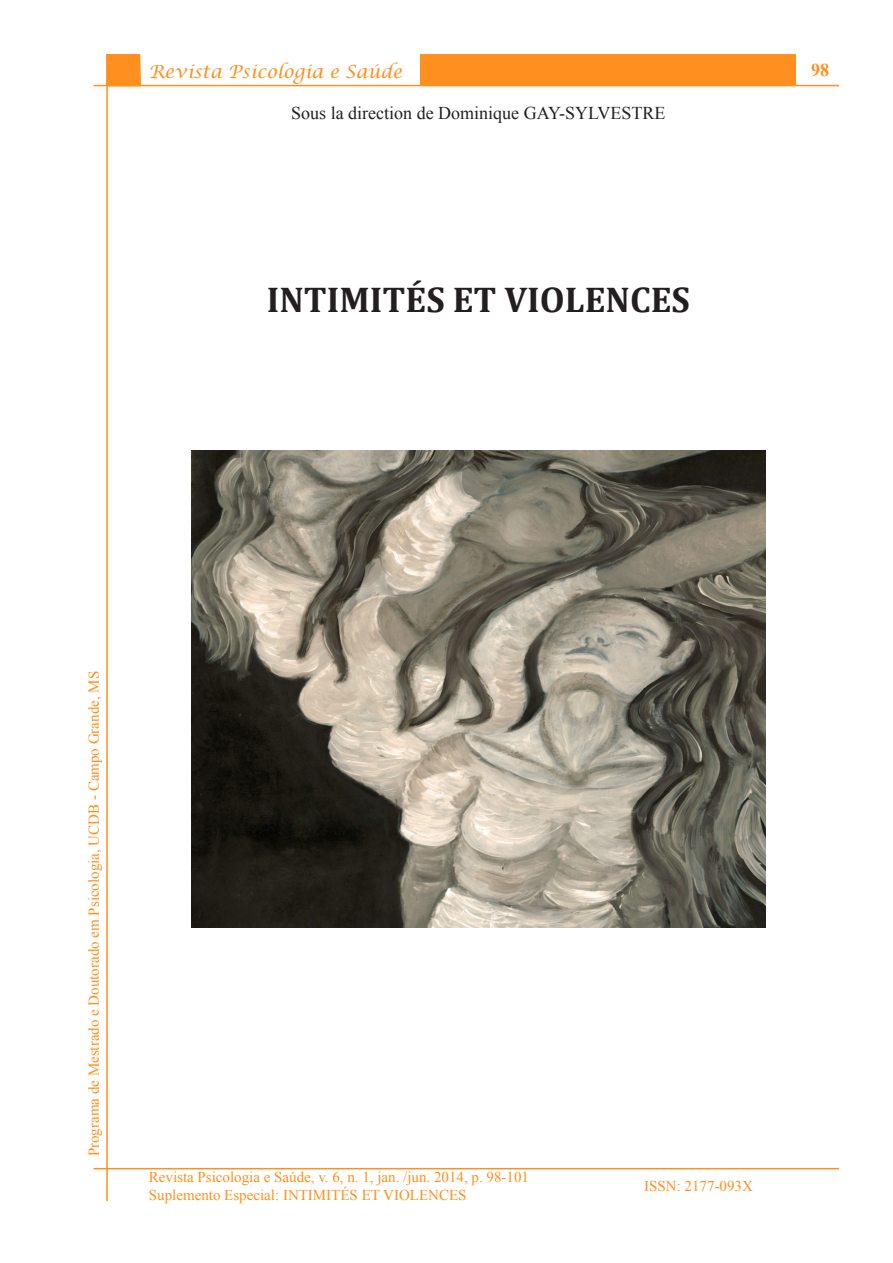
<style>
.page{position:relative;width:893px;height:1263px;background:#fff}
.page>*{position:absolute;margin:0;border:0;box-sizing:border-box;transform-origin:0 0}
.Título{font:700 36px "Cambria";color:#231f20}
.Style_Centré{font:18px "Times New Roman";color:#231f20}
.t1{font:italic 18px "Lucida Calligraphy";color:#ff8f1e}
.t2{font:700 18px "Times New Roman";color:#ff8f1e}
.t3{font:15px/18px "Times New Roman";color:#ff8f1e}
</style>
<div class="page">
<div style="left:420px;top:54px;width:376px;height:32px;background:#ff8f1e"></div>
<svg style="left:108px;top:54px;width:33px;height:31px"></svg>
<hr style="left:94px;top:85px;width:745px;height:1px;background:#ff8f1e">
<hr style="left:106px;top:54px;width:2px;height:1147px;background:#ff8f1e">
<hr style="left:94px;top:1168px;width:745px;height:1px;background:#ff8f1e">
<img style="left:191px;top:451px;width:575px;height:476px">
<p class="t1" style="left:149px;top:60px;width:255px">Revista Psicologia e Saúde</p>
<p class="Style_Centré" style="left:291px;top:101px;width:376px">Sous la direction de Dominique GAY-SYLVESTRE</p>
<p class="Título" style="left:267px;top:274px;width:425px">INTIMITÉS ET VIOLENCES</p>
<p class="t2" style="left:811px;top:58px;width:19px">98</p>
<p class="t3" style="left:85px;top:1156px;width:487px;rotate:-90deg">Programa de Mestrado e Doutorado em Psicologia, UCDB - Campo Grande, MS</p>
<p class="t3" style="left:149px;top:1167px;width:382px">Revista Psicologia e Saúde, v. 6, n. 1, jan. /jun. 2014, p. 98-101<br>Suplemento Especial: INTIMITÉS ET VIOLENCES</p>
<p class="t3" style="left:644px;top:1176px;width:110px">ISSN: 2177-093X</p>
</div>
